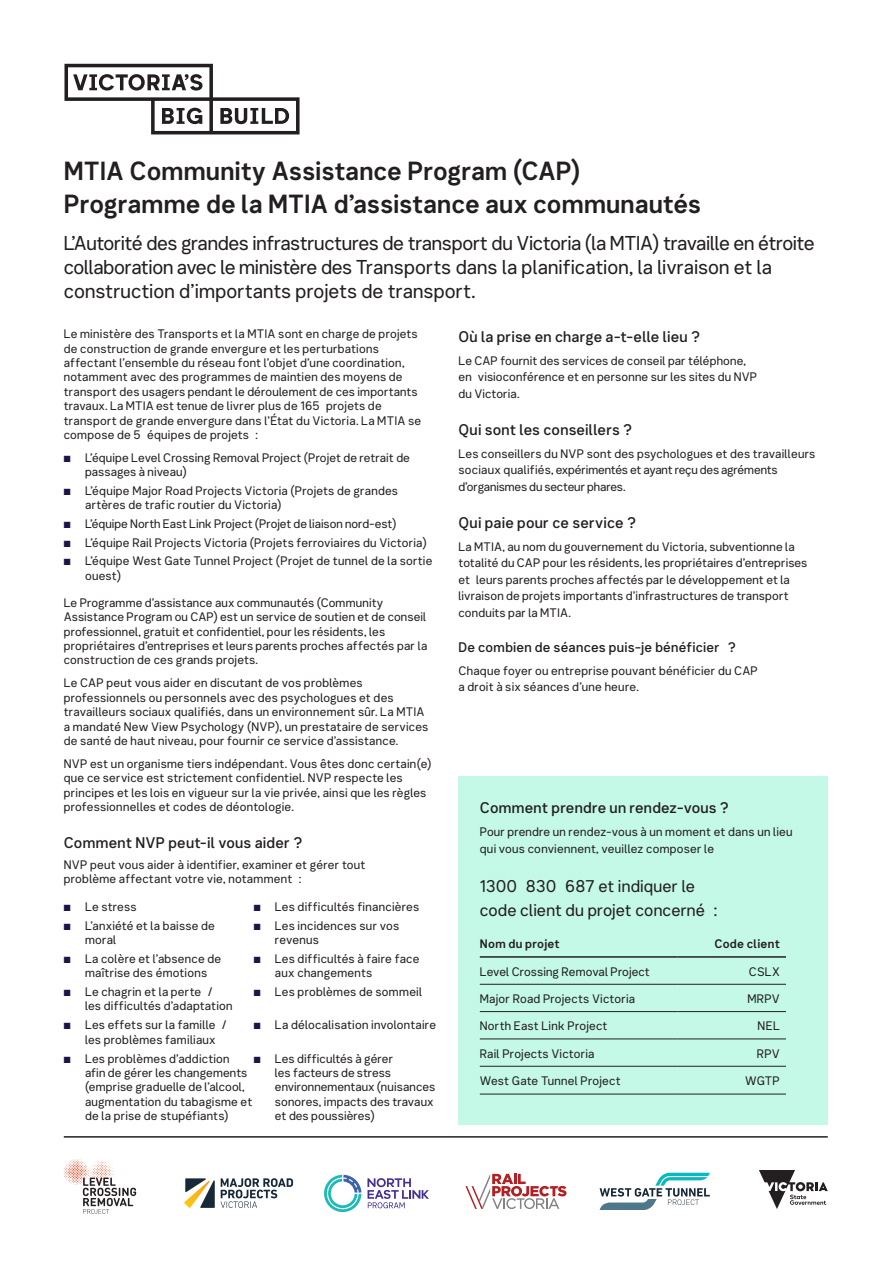
<style>
.page{position:relative;width:893px;height:1263px;background:#fff}
.page>*{position:absolute;margin:0;border:0;box-sizing:border-box;transform-origin:0 0}
.t1{font:700 25.5px/33px "Network Sans";letter-spacing:-.005em;color:#231f20}
.t2{font:19.5px/24px "Network Sans";letter-spacing:-.01em;color:#231f20}
.t3{font:16.5px/24px "Network Sans";letter-spacing:.005em;color:#231f20}
.t4{font:500 15px "Network Sans";letter-spacing:.015em;color:#231f20}
.t5{font:500 13.5px "Network Sans";letter-spacing:.01em;color:#231f20}
.t6{font:12px/14.4px "Network Sans";letter-spacing:.015em;color:#231f20}
.t7{font:12px "Network Sans";letter-spacing:-.005em;color:#231f20}
.t8{font:700 12px "Network Sans";letter-spacing:.015em;color:#231f20}
.s1{color:#1c144a}
</style>
<div class="page">
<svg style="left:64px;top:1159px;width:72px;height:55px"></svg>
<svg style="left:184px;top:1178px;width:31px;height:30px"></svg>
<svg style="left:221px;top:1178px;width:72px;height:30px"></svg>
<svg style="left:599px;top:1173px;width:111px;height:36px"></svg>
<svg style="left:465px;top:1174px;width:101px;height:35px"></svg>
<svg style="left:64px;top:64px;width:236px;height:70px"></svg>
<svg style="left:759px;top:1170px;width:69px;height:39px"></svg>
<div style="left:459px;top:776px;width:369px;height:349px;background:#c4f9e7"></div>
<hr style="left:480px;top:984px;width:197px;height:1px;background:#231f20">
<hr style="left:677px;top:984px;width:109px;height:1px;background:#231f20">
<hr style="left:480px;top:1011px;width:197px;height:1px;background:#231f20">
<hr style="left:677px;top:1011px;width:109px;height:1px;background:#231f20">
<hr style="left:480px;top:1038px;width:197px;height:1px;background:#231f20">
<hr style="left:677px;top:1038px;width:109px;height:1px;background:#231f20">
<hr style="left:480px;top:1066px;width:197px;height:1px;background:#231f20">
<hr style="left:677px;top:1066px;width:109px;height:1px;background:#231f20">
<hr style="left:480px;top:1094px;width:197px;height:1px;background:#231f20">
<hr style="left:677px;top:1094px;width:109px;height:1px;background:#231f20">
<hr style="left:480px;top:956px;width:197px;height:2px;background:#231f20">
<hr style="left:677px;top:956px;width:109px;height:2px;background:#231f20">
<hr style="left:64px;top:1136px;width:764px;height:1px;background:#231f20">
<svg style="left:324px;top:1174px;width:105px;height:38px"></svg>
<p class="t1" style="left:64px;top:154px;width:639px">MTIA Community Assistance Program (CAP)<br>Programme de la MTIA d’assistance aux communautés</p>
<p class="t2" style="left:64px;top:230px;width:752px">L’Autorité des grandes infrastructures de transport du Victoria (la MTIA) travaille en étroite collaboration avec le ministère des Transports dans la planification, la livraison et la construction d’importants projets de transport.</p>
<p class="t6" style="left:64px;top:326px;width:359px">Le ministère des Transports et la MTIA sont en charge de projets de construction de grande envergure et les perturbations affectant l’ensemble du réseau font l’objet d’une coordination, notamment avec des programmes de maintien des moyens de transport des usagers pendant le déroulement de ces importants travaux. La MTIA est tenue de livrer plus de 165 projets de transport de grande envergure dans l’État du Victoria. La MTIA se compose de 5 équipes de projets :</p>
<p class="t6" style="left:85px;top:450px;width:326px;text-indent:-21px"><span class="s1">■</span> L’équipe Level Crossing Removal Project (Projet de retrait de passages à niveau)</p>
<p class="t6" style="left:85px;top:483px;width:315px;text-indent:-21px"><span class="s1">■</span> L’équipe Major Road Projects Victoria (Projets de grandes artères de trafic routier du Victoria)</p>
<p class="t7" style="left:64px;top:513px;width:334px"><span class="s1">■</span> L’équipe North East Link Project (Projet de liaison nord-est)</p>
<p class="t6" style="left:64px;top:535px;width:364px"><span class="s1">■</span> L’équipe Rail Projects Victoria (Projets ferroviaires du Victoria)</p>
<p class="t6" style="left:85px;top:553px;width:349px;text-indent:-21px"><span class="s1">■</span> L’équipe West Gate Tunnel Project (Projet de tunnel de la sortie ouest)</p>
<p class="t6" style="left:64px;top:595px;width:365px">Le Programme d’assistance aux communautés (Community Assistance Program ou CAP) est un service de soutien et de conseil professionnel, gratuit et confidentiel, pour les résidents, les propriétaires d’entreprises et leurs parents proches affectés par la construction de ces grands projets.</p>
<p class="t6" style="left:64px;top:675px;width:366px">Le CAP peut vous aider en discutant de vos problèmes professionnels ou personnels avec des psychologues et des travailleurs sociaux qualifiés, dans un environnement sûr. La MTIA a mandaté New View Psychology (NVP), un prestataire de services de santé de haut niveau, pour fournir ce service d’assistance.</p>
<p class="t6" style="left:64px;top:756px;width:369px">NVP est un organisme tiers indépendant. Vous êtes donc certain(e) que ce service est strictement confidentiel. NVP respecte les principes et les lois en vigueur sur la vie privée, ainsi que les règles professionnelles et codes de déontologie.</p>
<p class="t4" style="left:64px;top:830px;width:240px">Comment NVP peut-il vous aider ?</p>
<p class="t6" style="left:64px;top:857px;width:303px">NVP peut vous aider à identifier, examiner et gérer tout problème affectant votre vie, notamment :</p>
<p class="t6" style="left:64px;top:899px;width:74px"><span class="s1">■</span> Le stress</p>
<p class="t6" style="left:254px;top:899px;width:167px"><span class="s1">■</span> Les difficultés financières</p>
<p class="t6" style="left:85px;top:917px;width:131px;text-indent:-21px"><span class="s1">■</span> L’anxiété et la baisse de moral</p>
<p class="t6" style="left:275px;top:917px;width:126px;text-indent:-21px"><span class="s1">■</span> Les incidences sur vos revenus</p>
<p class="t6" style="left:85px;top:951px;width:138px;text-indent:-21px"><span class="s1">■</span> La colère et l’absence de maîtrise des émotions</p>
<p class="t6" style="left:275px;top:951px;width:146px;text-indent:-21px"><span class="s1">■</span> Les difficultés à faire face aux changements</p>
<p class="t6" style="left:85px;top:984px;width:149px;text-indent:-21px"><span class="s1">■</span> Le chagrin et la perte /<br>les difficultés d’adaptation</p>
<p class="t6" style="left:254px;top:984px;width:170px"><span class="s1">■</span> Les problèmes de sommeil</p>
<p class="t6" style="left:85px;top:1017px;width:143px;text-indent:-21px"><span class="s1">■</span> Les effets sur la famille / les problèmes familiaux</p>
<p class="t6" style="left:254px;top:1017px;width:184px"><span class="s1">■</span> La délocalisation involontaire</p>
<p class="t6" style="left:85px;top:1050px;width:169px;text-indent:-21px"><span class="s1">■</span> Les problèmes d’addiction afin de gérer les changements (emprise graduelle de l’alcool, augmentation du tabagisme et de la prise de stupéfiants)</p>
<p class="t6" style="left:275px;top:1050px;width:162px;text-indent:-21px"><span class="s1">■</span> Les difficultés à gérer<br>les facteurs de stress environnementaux (nuisances sonores, impacts des travaux et des poussières)</p>
<p class="t4" style="left:459px;top:324px;width:243px">Où la prise en charge a-t-elle lieu ?</p>
<p class="t6" style="left:459px;top:351px;width:300px;line-height:16.5px">Le CAP fournit des services de conseil par téléphone, en visioconférence et en personne sur les sites du NVP du Victoria.</p>
<p class="t4" style="left:459px;top:417px;width:175px">Qui sont les conseillers ?</p>
<p class="t6" style="left:459px;top:444px;width:358px;line-height:16.5px">Les conseillers du NVP sont des psychologues et des travailleurs sociaux qualifiés, expérimentés et ayant reçu des agréments d’organismes du secteur phares.</p>
<p class="t4" style="left:459px;top:510px;width:179px">Qui paie pour ce service ?</p>
<p class="t6" style="left:459px;top:538px;width:350px;line-height:16.5px">La MTIA, au nom du gouvernement du Victoria, subventionne la totalité du CAP pour les résidents, les propriétaires d’entreprises et leurs parents proches affectés par le développement et la livraison de projets importants d’infrastructures de transport conduits par la MTIA.</p>
<p class="t5" style="left:459px;top:636px;width:279px">De combien de séances puis-je bénéficier ?</p>
<p class="t6" style="left:459px;top:662px;width:301px;line-height:16.5px">Chaque foyer ou entreprise pouvant bénéficier du CAP a droit à six séances d’une heure.</p>
<p class="t4" style="left:480px;top:795px;width:251px">Comment prendre un rendez-vous ?</p>
<p class="t6" style="left:480px;top:823px;width:314px;line-height:16.5px">Pour prendre un rendez-vous à un moment et dans un lieu qui vous conviennent, veuillez composer le</p>
<p class="t3" style="left:480px;top:874px;width:239px">1300 830 687 et indiquer le code client du projet concerné :</p>
<p class="t8" style="left:480px;top:933px;width:82px">Nom du projet</p>
<p class="t8" style="left:714px;top:933px;width:67px">Code client</p>
<p class="t6" style="left:480px;top:964px;width:172px">Level Crossing Removal Project</p>
<p class="t6" style="left:749px;top:964px;width:33px">CSLX</p>
<p class="t6" style="left:480px;top:991px;width:157px">Major Road Projects Victoria</p>
<p class="t6" style="left:747px;top:991px;width:34px">MRPV</p>
<p class="t6" style="left:480px;top:1018px;width:129px">North East Link Project</p>
<p class="t6" style="left:758px;top:1018px;width:24px">NEL</p>
<p class="t6" style="left:480px;top:1046px;width:116px">Rail Projects Victoria</p>
<p class="t6" style="left:757px;top:1046px;width:25px">RPV</p>
<p class="t6" style="left:480px;top:1073px;width:142px">West Gate Tunnel Project</p>
<p class="t6" style="left:745px;top:1073px;width:36px">WGTP</p>
</div>
